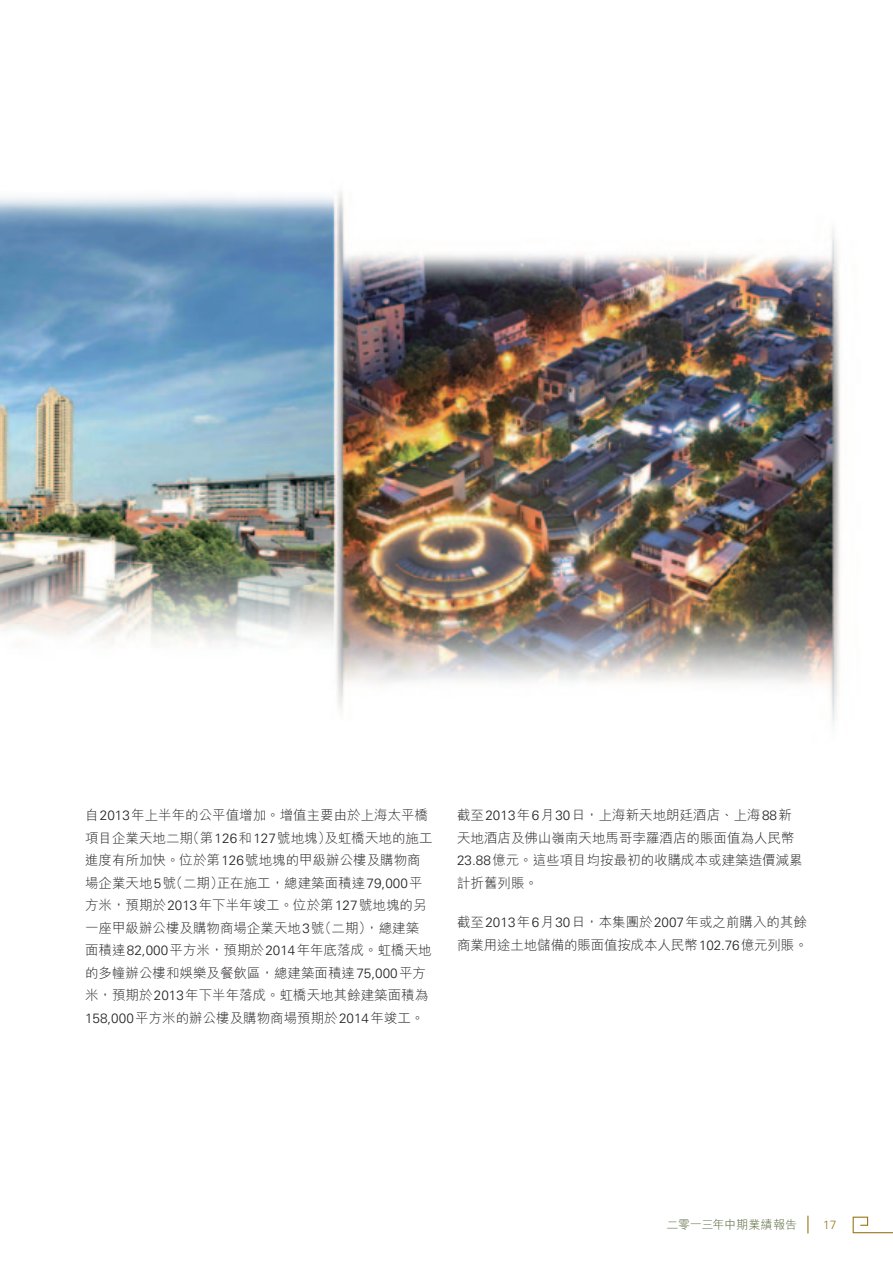
<style>
.page{position:relative;width:893px;height:1263px;background:#fff}
.page>*{position:absolute;margin:0;border:0;box-sizing:border-box;transform-origin:0 0}
._05_Body_C{font:300 13.5px/22.5px "M Hei HK";color:#231f20}
.t1{font:300 12px "M Hei HK";letter-spacing:-.01em;color:#526235}
.t2{font:300 12px "Univers";color:#98781b}
.s1{font-family:"Univers"}
</style>
<div class="page">
<img style="left:0;top:191px;width:840px;height:1043px">
<svg style="left:852px;top:1216px;width:41px;height:18px"></svg>
<svg style="left:807px;top:1216px;width:1px;height:17px"></svg>
<p class="_05_Body_C" style="left:85px;top:803px;width:349px">自<span class="s1">2013</span>年上半年的公平值增加。增值主要由於上海太平橋項目企業天地二期（第<span class="s1">126</span>和<span class="s1">127</span>號地塊）及虹橋天地的施工進度有所加快。位於第<span class="s1">126</span>號地塊的甲級辦公樓及購物商場企業天地<span class="s1">5</span>號（二期）正在施工，總建築面積達<span class="s1">79,000</span>平方米，預期於<span class="s1">2013</span>年下半年竣工。位於第<span class="s1">127</span>號地塊的另一座甲級辦公樓及購物商場企業天地<span class="s1">3</span>號（二期），總建築面積達<span class="s1">82,000</span>平方米，預期於<span class="s1">2014</span>年年底落成。虹橋天地的多幢辦公樓和娛樂及餐飲區，總建築面積達<span class="s1">75,000</span>平方米，預期於<span class="s1">2013</span>年下半年落成。虹橋天地其餘建築面積為<span class="s1">158,000</span>平方米的辦公樓及購物商場預期於<span class="s1">2014</span>年竣工。</p>
<p class="_05_Body_C" style="left:457px;top:803px;width:347px">截至<span class="s1">2013</span>年<span class="s1">6</span>月<span class="s1">30</span>日，上海新天地朗廷酒店、上海<span class="s1">88</span>新天地酒店及佛山嶺南天地馬哥孛羅酒店的賬面值為人民幣<br><span class="s1">23.88</span>億元。這些項目均按最初的收購成本或建築造價減累計折舊列賬。</p>
<p class="_05_Body_C" style="left:457px;top:910px;width:352px">截至<span class="s1">2013</span>年<span class="s1">6</span>月<span class="s1">30</span>日，本集團於<span class="s1">2007</span>年或之前購入的其餘商業用途土地儲備的賬面值按成本人民幣<span class="s1">102.76</span>億元列賬。</p>
<p class="t1" style="left:667px;top:1216px;width:132px">二零一三年中期業績報告</p>
<p class="t2" style="left:823px;top:1217px;width:15px">17</p>
</div>
